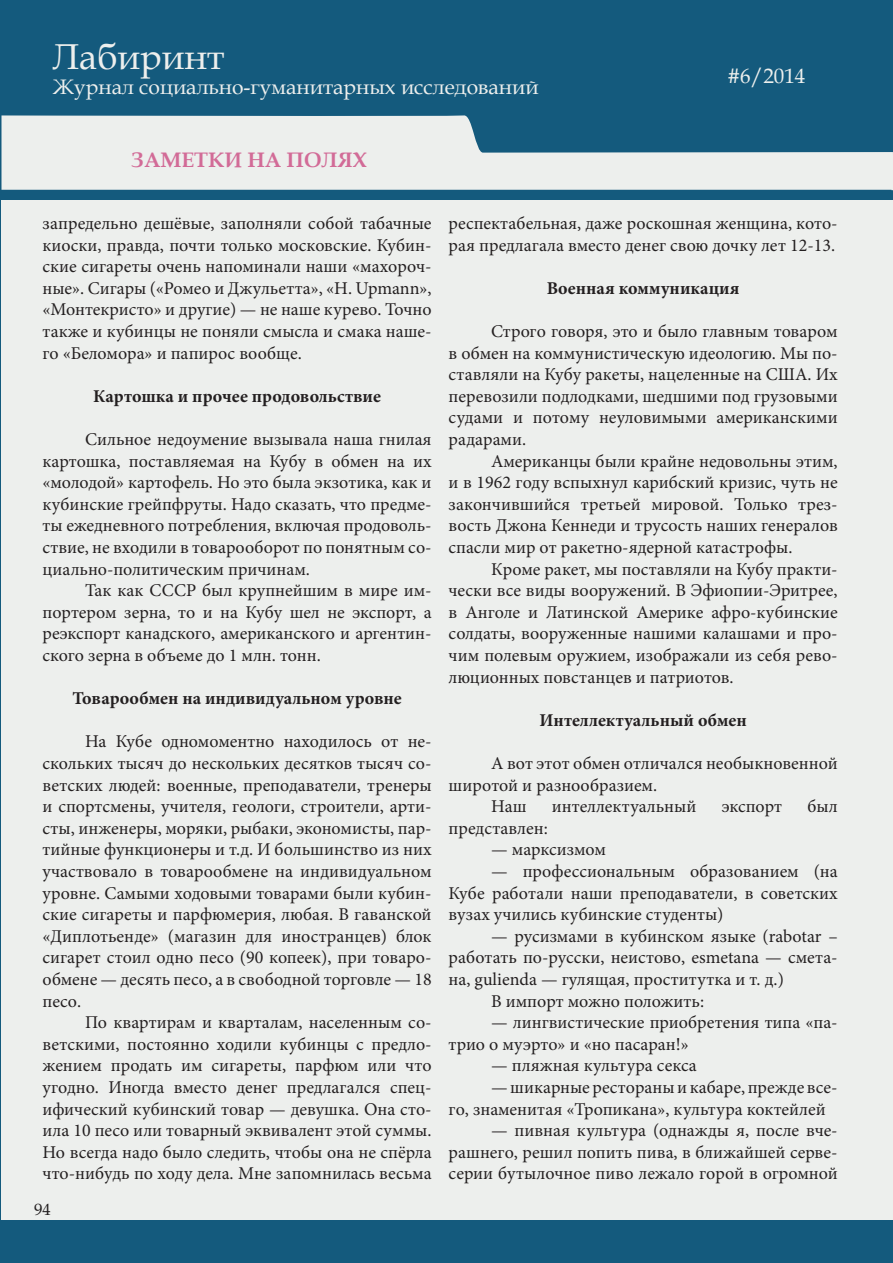
<style>
.page{position:relative;width:893px;height:1263px;background:#fff}
.page>*{position:absolute;margin:0;border:0;box-sizing:border-box;transform-origin:0 0}
.t1{font:36px "Book Antiqua";color:#edefed}
.t2{font:21px "Book Antiqua";color:#edefed}
.Название_раздела{font:700 21px "Book Antiqua";color:#d26b97}
.Основной_текст{font:18px/21.6px "Minion Pro";color:#231f20;text-align:justify}
.Подзаголовок_в_докум{font:700 18px "Minion Pro";color:#231f20}
.t3{font:16.5px "Book Antiqua";color:#231f20}
</style>
<div class="page">
<div style="left:1px;top:0;width:892px;height:1262px;background:#145a7d"></div>
<div style="left:2px;top:200px;width:891px;height:1020px;background:#edefed"></div>
<svg style="left:2px;top:115px;width:889px;height:75px;fill:#edefed"></svg>
<svg style="left:891px;top:152px;width:2px;height:1111px"></svg>
<h1 class="t1" style="left:53px;top:31px;width:173px">Лабиринт</h1>
<p class="t2" style="left:53px;top:72px;width:487px">Журнал социально-гуманитарных исследований</p>
<p class="Название_раздела" style="left:131px;top:146px;width:237px">ЗАМЕТКИ НА ПОЛЯХ</p>
<p class="t2" style="left:727px;top:61px;width:79px">#6/2014</p>
<p class="t2" style="left:740px;top:61px;width:12px">1</p>
<p class="Основной_текст" style="left:43px;top:212px;width:391px">запредельно дешёвые, заполняли собой табачные киоски, правда, почти только московские. Кубин&shy;ские сигареты очень напоминали наши «махороч&shy;ные». Сигары («Ромео и Джульетта», «H. Upmann», «Монтекристо» и другие) — не наше курево. Точно также и кубинцы не поняли смысла и смака наше&shy;го «Беломора» и папирос вообще.</p>
<p class="Подзаголовок_в_докум" style="left:93px;top:383px;width:289px">Картошка и прочее продовольствие</p>
<p class="Основной_текст" style="left:43px;top:428px;width:391px;text-indent:43px">Сильное недоумение вызывала наша гнилая картошка, поставляемая на Кубу в обмен на их «молодой» картофель. Но это была экзотика, как и кубинские грейпфруты. Надо сказать, что предме&shy;ты ежедневного потребления, включая продоволь&shy;ствие, не входили в товарооборот по понятным со&shy;циально-политическим причинам.</p>
<p class="Основной_текст" style="left:43px;top:580px;width:391px;text-indent:43px">Так как СССР был крупнейшим в мире им&shy;портером зерна, то и на Кубу шел не экспорт, а реэкспорт канадского, американского и аргентин&shy;ского зерна в объеме до 1 млн. тонн.</p>
<p class="Подзаголовок_в_докум" style="left:72px;top:686px;width:331px">Товарообмен на индивидуальном уровне</p>
<p class="Основной_текст" style="left:43px;top:731px;width:391px;text-indent:43px">На Кубе одномоментно находилось от не&shy;скольких тысяч до нескольких десятков тысяч со&shy;ветских людей: военные, преподаватели, тренеры и спортсмены, учителя, геологи, строители, арти&shy;сты, инженеры, моряки, рыбаки, экономисты, пар&shy;тийные функционеры и т.д. И большинство из них участвовало в товарообмене на индивидуальном уровне. Самыми ходовыми товарами были кубин&shy;ские сигареты и парфюмерия, любая. В гаванской «Диплотьенде» (магазин для иностранцев) блок сигарет стоил одно песо (90 копеек), при товаро&shy;обмене — десять песо, а в свободной торговле — 18 песо.</p>
<p class="Основной_текст" style="left:43px;top:1012px;width:391px;text-indent:43px">По квартирам и кварталам, населенным со&shy;ветскими, постоянно ходили кубинцы с предло&shy;жением продать им сигареты, парфюм или что угодно. Иногда вместо денег предлагался спец&shy;ифический кубинский товар — девушка. Она сто&shy;ила 10 песо или товарный эквивалент этой суммы.<br>Но всегда надо было следить, чтобы она не спёрла что-нибудь по ходу дела. Мне запомнилась весьма</p>
<p class="t3" style="left:34px;top:1198px;width:18px">94</p>
<p class="Основной_текст" style="left:449px;top:212px;width:391px">респектабельная, даже роскошная женщина, кото&shy;рая предлагала вместо денег свою дочку лет 12-13.</p>
<p class="Подзаголовок_в_докум" style="left:547px;top:275px;width:194px">Военная коммуникация</p>
<p class="Основной_текст" style="left:449px;top:320px;width:391px;text-indent:43px">Строго говоря, это и было главным товаром в обмен на коммунистическую идеологию. Мы по&shy;ставляли на Кубу ракеты, нацеленные на США. Их перевозили подлодками, шедшими под грузовыми судами и потому неуловимыми американскими радарами.</p>
<p class="Основной_текст" style="left:449px;top:450px;width:391px;text-indent:43px">Американцы были крайне недовольны этим, и в 1962 году вспыхнул карибский кризис, чуть не закончившийся третьей мировой. Только трез&shy;вость Джона Кеннеди и трусость наших генералов спасли мир от ракетно-ядерной катастрофы.</p>
<p class="Основной_текст" style="left:449px;top:558px;width:391px;text-indent:43px">Кроме ракет, мы поставляли на Кубу практи&shy;чески все виды вооружений. В Эфиопии-Эритрее, в Анголе и Латинской Америке афро-кубинские солдаты, вооруженные нашими калашами и про&shy;чим полевым оружием, изображали из себя рево&shy;люционных повстанцев и патриотов.</p>
<p class="Подзаголовок_в_докум" style="left:539px;top:707px;width:209px">Интеллектуальный обмен</p>
<p class="Основной_текст" style="left:449px;top:752px;width:391px;text-indent:43px">А вот этот обмен отличался необыкновенной широтой и разнообразием.</p>
<p class="Основной_текст" style="left:491px;top:796px;width:37px">Наш</p>
<p class="Основной_текст" style="left:552px;top:796px;width:146px">интеллектуальный</p>
<p class="Основной_текст" style="left:722px;top:796px;width:62px">экспорт</p>
<p class="Основной_текст" style="left:807px;top:796px;width:32px">был</p>
<p class="Основной_текст" style="left:449px;top:817px;width:101px">представлен:</p>
<p class="Основной_текст" style="left:491px;top:839px;width:116px">— марксизмом</p>
<p class="Основной_текст" style="left:449px;top:860px;width:391px;text-indent:43px">— профессиональным образованием (на Кубе работали наши преподаватели, в советских вузах учились кубинские студенты)</p>
<p class="Основной_текст" style="left:449px;top:925px;width:391px;text-indent:43px">— русизмами в кубинском языке (rabotar – работать по-русски, неистово, esmetana — смета&shy;на, gulienda — гулящая, проститутка и т. д.)</p>
<p class="Основной_текст" style="left:491px;top:990px;width:214px">В импорт можно положить:</p>
<p class="Основной_текст" style="left:449px;top:1012px;width:391px;text-indent:43px">— лингвистические приобретения типа «па&shy;трио о муэрто» и «но пасаран!»</p>
<p class="Основной_текст" style="left:491px;top:1055px;width:207px">— пляжная культура секса</p>
<p class="Основной_текст" style="left:449px;top:1076px;width:391px;text-indent:43px">— шикарные рестораны и кабаре, прежде все&shy;го, знаменитая «Тропикана», культура коктейлей</p>
<p class="Основной_текст" style="left:449px;top:1120px;width:391px;text-indent:43px">— пивная культура (однажды я, после вче&shy;рашнего, решил попить пива, в ближайшей серве&shy;серии бутылочное пиво лежало горой в огромной</p>
</div>
